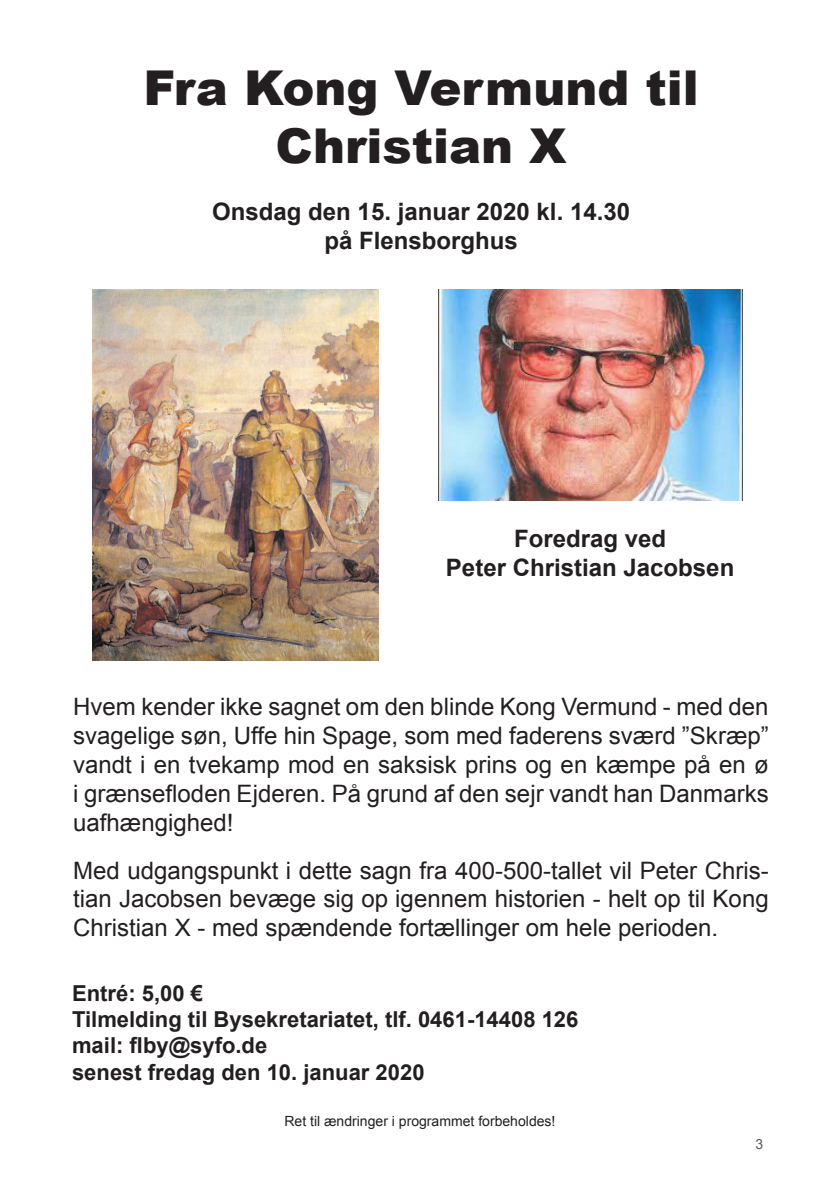
<style>
.page{position:relative;width:840px;height:1191px;background:#fff}
.page>*{position:absolute;margin:0;border:0;box-sizing:border-box;transform-origin:0 0}
.t1{font:900 48px/57.6px "Arial";color:#231f20;text-align:center}
.t2{font:24px/28.8px "Arial";color:#231f20;text-align:justify}
.t3{font:700 24px "Arial";color:#231f20}
.t4{font:700 22px "Arial";color:#231f20}
.t5{font:14px "Arial";color:#231f20}
.t6{font:14px "Arial";color:#57585a}
</style>
<div class="page">
<img style="left:92px;top:290px;width:286px;height:370px">
<img style="left:438px;top:290px;width:303px;height:210px">
<p class="t1" style="left:143px;top:58px;width:556px">Fra Kong Vermund til<br>Christian X</p>
<p class="t3" style="left:212px;top:196px;width:419px">Onsdag den 15. januar 2020 kl. 14.30</p>
<p class="t3" style="left:324px;top:225px;width:195px">på Flensborghus</p>
<p class="t3" style="left:513px;top:523px;width:154px">Foredrag ved</p>
<p class="t3" style="left:445px;top:551px;width:290px">Peter Christian Jacobsen</p>
<p class="t2" style="left:73px;top:693px;width:696px">Hvem kender ikke sagnet om den blinde Kong Vermund - med den svagelige søn, Uffe hin Spage, som med faderens sværd ”Skræp” vandt i en tvekamp mod en saksisk prins og en kæmpe på en ø i grænsefloden Ejderen. På grund af den sejr vandt han Danmarks uafhængighed!</p>
<p class="t2" style="left:73px;top:856px;width:696px">Med udgangspunkt i dette sagn fra 400-500-tallet vil Peter Chris&shy;tian Jacobsen bevæge sig op igennem historien - helt op til Kong Christian X - med spændende fortællinger om hele perioden.</p>
<p class="t4" style="left:72px;top:978px;width:132px">Entré: 5,00 €</p>
<p class="t4" style="left:72px;top:1004px;width:507px">Tilmelding til Bysekretariatet, tlf. 0461-14408 126</p>
<p class="t4" style="left:72px;top:1031px;width:197px">mail: flby@syfo.de</p>
<p class="t4" style="left:72px;top:1057px;width:354px">senest fredag den 10. januar 2020</p>
<p class="t5" style="left:284px;top:1112px;width:272px">Ret til ændringer i programmet forbeholdes!</p>
<p class="t6" style="left:755px;top:1134px;width:9px">3</p>
</div>
